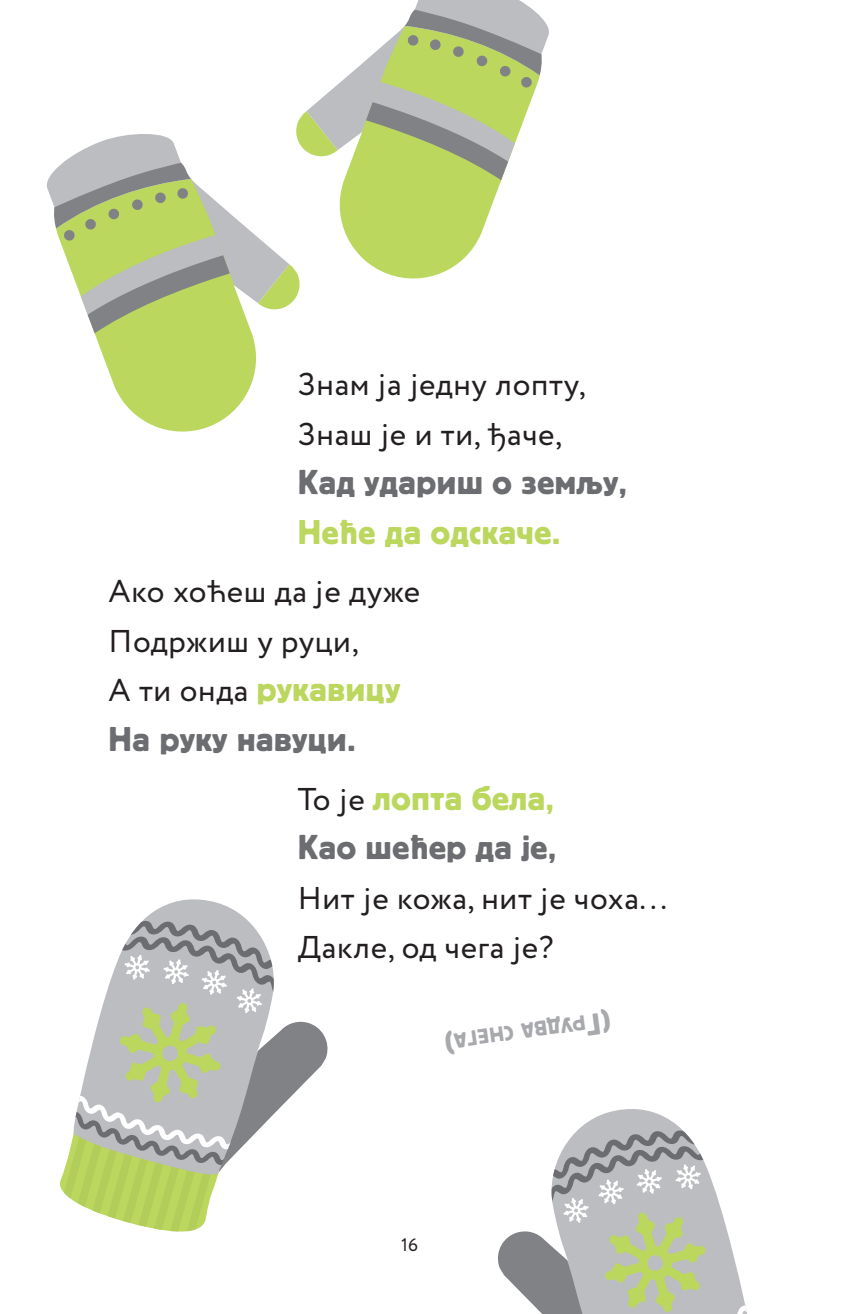
<style>
.page{position:relative;width:849px;height:1314px;background:#fff}
.page>*{position:absolute;margin:0;border:0;box-sizing:border-box;transform-origin:0 0}
.t1{font:36px/49.5px "Bloc C";letter-spacing:.02em;color:#6c6d70}
.t2{font:36px "Bloc C";letter-spacing:.02em;color:#bbd75e}
.t3{font:31.5px/49.5px "Circe";letter-spacing:.02em;color:#231f20}
.t4{font:22.05px "Bloc C";color:#a8a9ad}
.t5{font:18px "Circe";color:#231f20}
.s1{font-family:"Circe";font-size:31.5px;color:#231f20}
.s2{color:#bbd75e}
.s3{font-size:31.5px}
</style>
<div class="page">
<svg style="left:95px;top:335px;width:161px;height:70px;background:#c2db70"></svg>
<svg style="left:126px;top:387px;width:130px;height:45px"></svg>
<svg style="left:46px;top:0;width:503px;height:335px"></svg>
<svg style="left:142px;top:899px;width:106px;height:22px;fill:#bcbdc0"></svg>
<svg style="left:60px;top:921px;width:268px;height:311px"></svg>
<svg style="left:497px;top:1109px;width:250px;height:205px"></svg>
<p class="t3" style="left:297px;top:361px;width:289px">Знам ја једну лопту,<br>Знаш је и ти, ђаче,</p>
<p class="t1" style="left:297px;top:457px;width:330px">Кад удариш о земљу,</p>
<p class="t2" style="left:297px;top:513px;width:264px">Неће да одскаче.</p>
<p class="t3" style="left:108px;top:568px;width:313px">Ако хоћеш да је дуже<br>Подржиш у руци,</p>
<p class="t1" style="left:108px;top:664px;width:293px"><span class="s1">А ти онда</span> <span class="s2">рукавицу<br></span>На руку навуци.</p>
<p class="t1" style="left:297px;top:773px;width:260px"><span class="s1">То је</span> <span class="s2">лопта бела,<br></span>Као шећер да је,</p>
<p class="t3" style="left:297px;top:875px;width:371px">Нит је кожа, нит је чоха...<br>Дакле, од чега је?</p>
<p class="t4" style="left:587px;top:1034px;width:144px;rotate:172deg">РУДВА СНЕГА<span class="s3">)</span></p>
<p class="t5" style="left:401px;top:1233px;width:18px">16</p>
</div>
